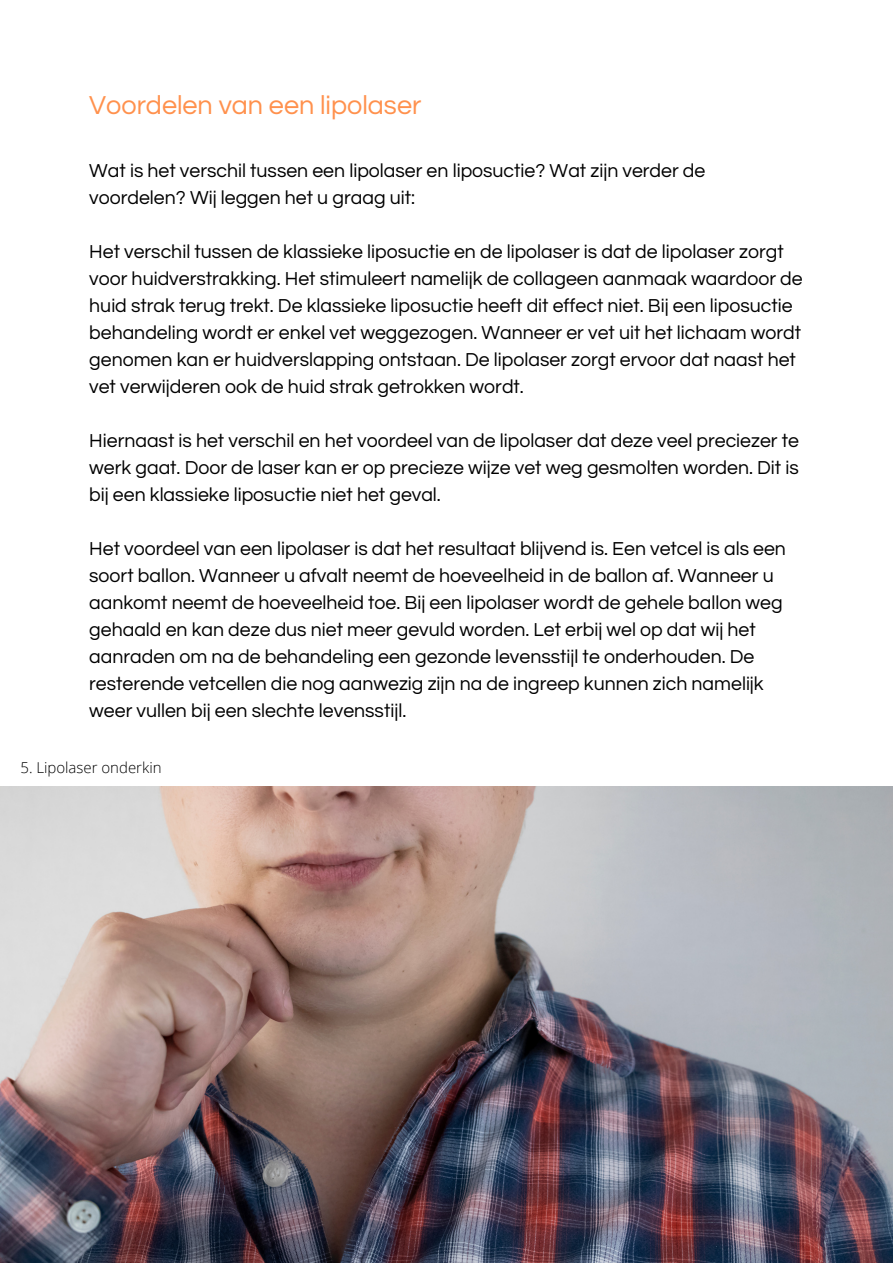
<style>
.page{position:relative;width:893px;height:1264px;background:#fff}
.page>*{position:absolute;margin:0;border:0;box-sizing:border-box;transform-origin:0 0}
.t1{font:27px "Questrial";color:#ff914d}
.t2{font:19.5px/27px "Questrial";color:#000}
.t3{font:300 15px "Open Sans";color:#000}
</style>
<div class="page">
<img style="left:0;top:786px;width:892px;height:476px">
<p class="t1" style="left:89px;top:92px;width:333px">Voordelen van een lipolaser</p>
<p class="t2" style="left:89px;top:158px;width:617px">Wat is het verschil tussen een lipolaser en liposuctie? Wat zijn verder de voordelen? Wij leggen het u graag uit:</p>
<p class="t2" style="left:89px;top:239px;width:715px">Het verschil tussen de klassieke liposuctie en de lipolaser is dat de lipolaser zorgt voor huidverstrakking. Het stimuleert namelijk de collageen aanmaak waardoor de huid strak terug trekt. De klassieke liposuctie heeft dit effect niet. Bij een liposuctie behandeling wordt er enkel vet weggezogen. Wanneer er vet uit het lichaam wordt genomen kan er huidverslapping ontstaan. De lipolaser zorgt ervoor dat naast het vet verwijderen ook de huid strak getrokken wordt.</p>
<p class="t2" style="left:89px;top:427px;width:711px;text-align:justify">Hiernaast is het verschil en het voordeel van de lipolaser dat deze veel preciezer te werk gaat. Door de laser kan er op precieze wijze vet weg gesmolten worden. Dit is bij een klassieke liposuctie niet het geval.</p>
<p class="t2" style="left:89px;top:535px;width:698px">Het voordeel van een lipolaser is dat het resultaat blijvend is. Een vetcel is als een soort ballon. Wanneer u afvalt neemt de hoeveelheid in de ballon af. Wanneer u aankomt neemt de hoeveelheid toe. Bij een lipolaser wordt de gehele ballon weg gehaald en kan deze dus niet meer gevuld worden. Let erbij wel op dat wij het aanraden om na de behandeling een gezonde levensstijl te onderhouden. De resterende vetcellen die nog aanwezig zijn na de ingreep kunnen zich namelijk weer vullen bij een slechte levensstijl.</p>
<p class="t3" style="left:20px;top:756px;width:143px">5. Lipolaser onderkin</p>
</div>
